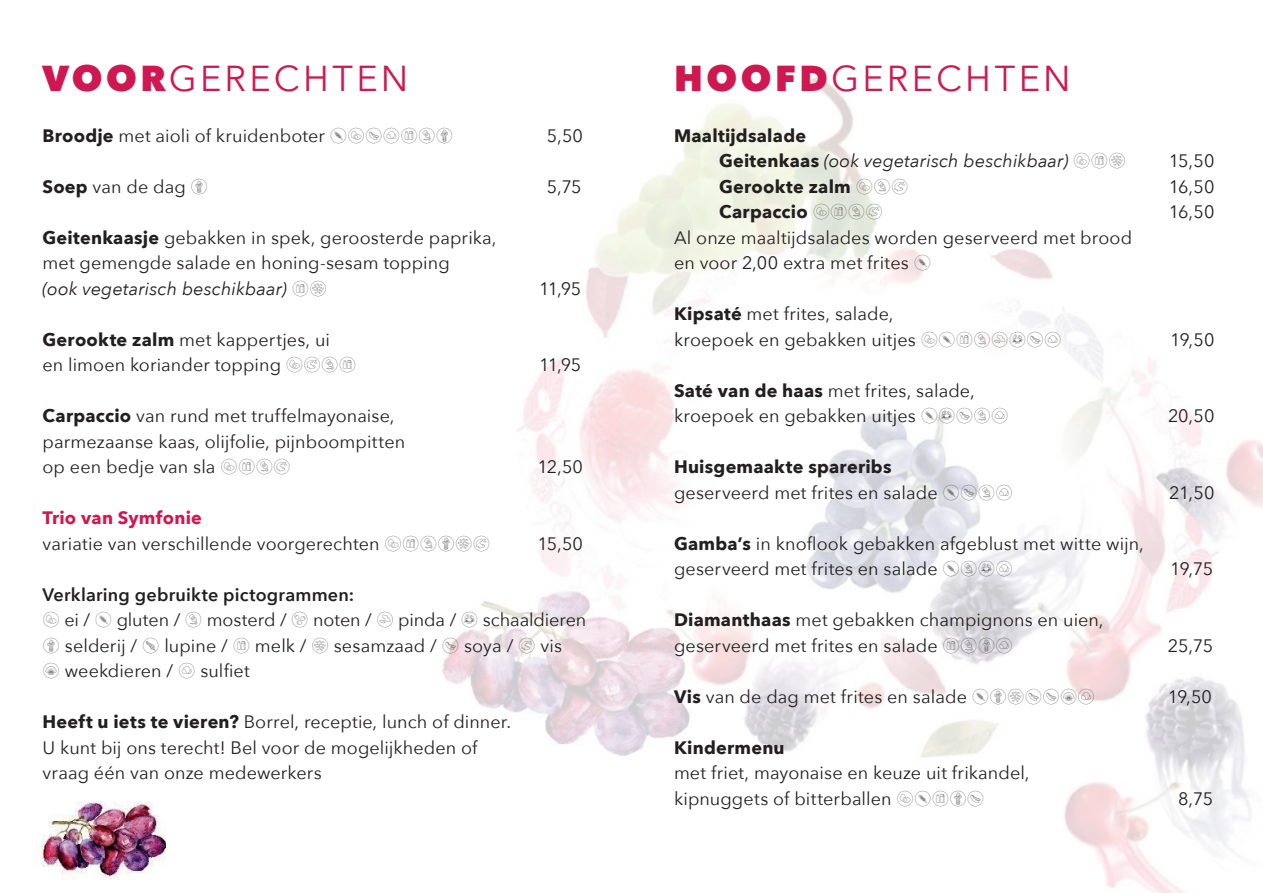
<style>
.page{position:relative;width:1263px;height:893px;background:#fff}
.page>*{position:absolute;margin:0;border:0;box-sizing:border-box;transform-origin:0 0}
.t1{font:36px "Avenir Next";letter-spacing:.09em;color:#cf1852}
.t2{font:18px/25.5px "Avenir Next";letter-spacing:.005em;color:#231f20}
.t3{font:italic 18px/25.5px "Avenir Next";letter-spacing:.005em;color:#231f20}
.t4{font:700 18px "Avenir Next";letter-spacing:.015em;color:#231f20}
.s1{font-weight:800}
.s2{font-weight:700}
.s3{font-family:"Allergen Outline"}
.s4{font-style:italic}
.s5{font-weight:700;color:#cf1852}
.s6{font-weight:600}
.s7{font-weight:700;font-style:normal}
.s8{font-family:"Allergen Outline";font-style:normal}
.s9{font-family:"Allergen Outline";font-weight:400}
</style>
<div class="page">
<img style="left:36px;top:801px;width:130px;height:78px">
<img style="left:442px;top:77px;width:821px;height:816px">
<div style="left:300px;top:774px;width:386px;height:98px;background:#fff"></div>
<h1 class="t1" style="left:43px;top:48px;width:367px"><span class="s1">VOOR</span>GERECHTEN</h1>
<p class="t2" style="left:43px;top:122px;width:412px"><span class="s2">Broodje</span> met aioli of kruidenboter <span class="s3">BANQICG</span></p>
<p class="t2" style="left:547px;top:122px;width:38px">5,50</p>
<p class="t2" style="left:43px;top:173px;width:167px"><span class="s2">Soep</span> van de dag <span class="s3">G</span></p>
<p class="t2" style="left:547px;top:173px;width:36px">5,75</p>
<p class="t2" style="left:43px;top:224px;width:455px"><span class="s2">Geitenkaasje</span> gebakken in spek, geroosterde paprika, met gemengde salade en honing-sesam topping<br><span class="s4">(ook vegetarisch beschikbaar)</span> <span class="s3">IM</span></p>
<p class="t2" style="left:539px;top:275px;width:44px">11,95</p>
<p class="t2" style="left:43px;top:326px;width:315px"><span class="s2">Gerookte zalm</span> met kappertjes, ui<br>en limoen koriander topping <span class="s3">AOCI</span></p>
<p class="t2" style="left:43px;top:402px;width:364px"><span class="s2">Carpaccio</span> van rund met truffelmayonaise, parmezaanse kaas, olijfolie, pijnboompitten op een bedje van sla <span class="s3">AICO</span></p>
<p class="t2" style="left:539px;top:351px;width:44px">11,95</p>
<p class="t2" style="left:538px;top:453px;width:47px">12,50</p>
<p class="t2" style="left:43px;top:504px;width:449px"><span class="s5">Trio van Symfonie<br></span>variatie van verschillende voorgerechten <span class="s3">AICGMO</span></p>
<p class="t2" style="left:537px;top:530px;width:47px">15,50</p>
<p class="t2" style="left:43px;top:581px;width:545px"><span class="s6">Verklaring gebruikte pictogrammen:<br></span><span class="s3">A</span> ei / <span class="s3">B</span> gluten / <span class="s3">C</span> mosterd / <span class="s3">D</span> noten / <span class="s3">E</span> pinda / <span class="s3">F</span> schaaldieren <span class="s3">G</span> selderij / <span class="s3">H</span> lupine / <span class="s3">I</span> melk / <span class="s3">M</span> sesamzaad / <span class="s3">N</span> soya / <span class="s3">O</span> vis<br><span class="s3">P</span> weekdieren / <span class="s3">Q</span> sulfiet</p>
<p class="t2" style="left:43px;top:708px;width:470px"><span class="s2">Heeft u iets te vieren?</span> Borrel, receptie, lunch of dinner.<br>U kunt bij ons terecht! Bel voor de mogelijkheden of vraag één van onze medewerkers</p>
<h1 class="t1" style="left:674px;top:48px;width:398px"><span class="s1">HOOFD</span>GERECHTEN</h1>
<p class="t3" style="left:719px;top:122px;width:408px;text-indent:-45px"><span class="s7">Maaltijdsalade<br>Geitenkaas</span> (ook vegetarisch beschikbaar) <span class="s8">AIM</span></p>
<p class="t2" style="left:1169px;top:147px;width:47px">15,50</p>
<p class="t4" style="left:719px;top:171px;width:191px">Gerookte zalm <span class="s9">ACO</span></p>
<p class="t2" style="left:1169px;top:173px;width:47px">16,50</p>
<p class="t4" style="left:719px;top:196px;width:165px">Carpaccio <span class="s9">AICO</span></p>
<p class="t2" style="left:1169px;top:198px;width:47px">16,50</p>
<p class="t2" style="left:674px;top:224px;width:460px">Al onze maaltijdsalades worden geserveerd met brood en voor 2,00 extra met frites <span class="s3">B</span></p>
<p class="t2" style="left:674px;top:300px;width:389px"><span class="s2">Kipsaté</span> met frites, salade,<br>kroepoek en gebakken uitjes <span class="s3">ABICEFNQ</span></p>
<p class="t2" style="left:1170px;top:326px;width:46px">19,50</p>
<p class="t2" style="left:674px;top:377px;width:336px"><span class="s2">Saté van de haas</span> met frites, salade, kroepoek en gebakken uitjes <span class="s3">BFNCQ</span></p>
<p class="t2" style="left:674px;top:453px;width:340px"><span class="s2">Huisgemaakte spareribs<br></span>geserveerd met frites en salade <span class="s3">BNCQ</span></p>
<p class="t2" style="left:674px;top:530px;width:471px"><span class="s2">Gamba’s</span> in knoflook gebakken afgeblust met witte wijn, geserveerd met frites en salade <span class="s3">BCFQ</span></p>
<p class="t2" style="left:674px;top:606px;width:431px"><span class="s2">Diamanthaas</span> met gebakken champignons en uien, geserveerd met frites en salade <span class="s3">ICGQ</span></p>
<p class="t2" style="left:1168px;top:402px;width:48px">20,50</p>
<p class="t2" style="left:1169px;top:479px;width:47px">21,50</p>
<p class="t2" style="left:1170px;top:555px;width:44px">19,75</p>
<p class="t2" style="left:1168px;top:632px;width:47px">25,75</p>
<p class="t2" style="left:674px;top:683px;width:422px"><span class="s2">Vis</span> van de dag met frites en salade <span class="s3">BGMNNPQ</span></p>
<p class="t2" style="left:1168px;top:683px;width:46px">19,50</p>
<p class="t4" style="left:674px;top:732px;width:112px">Kindermenu</p>
<p class="t2" style="left:674px;top:759px;width:357px">met friet, mayonaise en keuze uit frikandel, kipnuggets of bitterballen <span class="s3">ABIGN</span></p>
<p class="t2" style="left:1178px;top:785px;width:37px">8,75</p>
</div>
